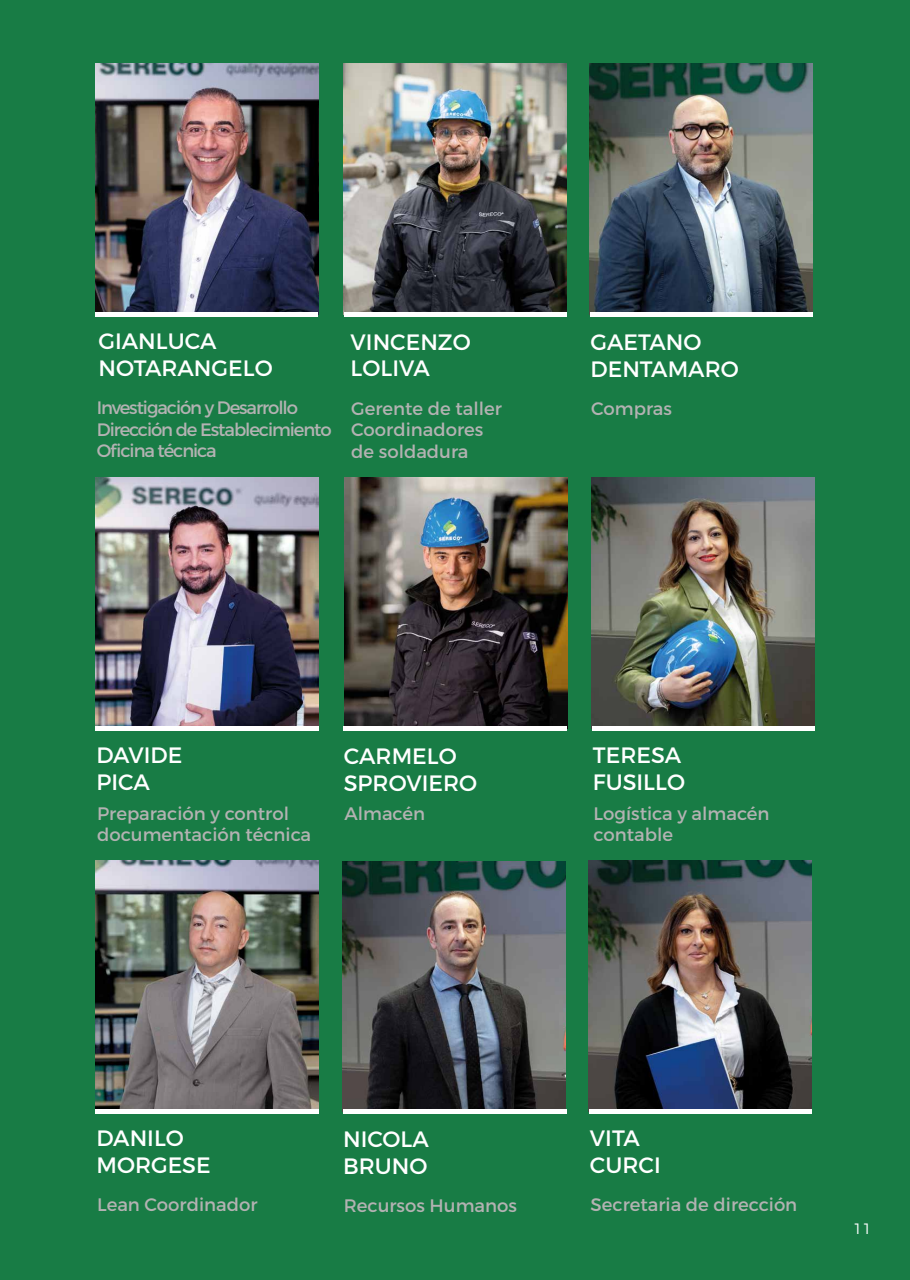
<style>
.page{position:relative;width:910px;height:1280px;background:#187c45}
.page>*{position:absolute;margin:0;border:0;box-sizing:border-box;transform-origin:0 0}
.t1{font:22.2px/26.7px "Montserrat";color:#fff}
.t2{font:18.15px/21.8px "Montserrat";color:#b3b2b2}
.t3{font:18px/21.6px "Montserrat";letter-spacing:-.06em;color:#b3b2b2}
.t4{font:300 15px "Montserrat";color:#fff}
</style>
<div class="page">
<img style="left:95px;top:64px;width:223px;height:249px">
<img style="left:590px;top:64px;width:222px;height:249px">
<hr style="left:95px;top:313px;width:223px;height:4px;background:#fff">
<img style="left:344px;top:64px;width:223px;height:249px">
<hr style="left:590px;top:313px;width:222px;height:4px;background:#fff">
<hr style="left:344px;top:313px;width:223px;height:4px;background:#fff">
<img style="left:344px;top:478px;width:223px;height:249px">
<img style="left:95px;top:477px;width:223px;height:249px">
<hr style="left:343px;top:727px;width:224px;height:4px;background:#fff">
<img style="left:343px;top:861px;width:223px;height:249px">
<hr style="left:343px;top:1110px;width:223px;height:4px;background:#fff">
<hr style="left:95px;top:726px;width:224px;height:4px;background:#fff">
<img style="left:589px;top:861px;width:223px;height:248px">
<hr style="left:589px;top:1109px;width:223px;height:4px;background:#fff">
<img style="left:592px;top:477px;width:223px;height:249px">
<hr style="left:592px;top:726px;width:223px;height:4px;background:#fff">
<img style="left:95px;top:861px;width:223px;height:248px">
<hr style="left:95px;top:1109px;width:224px;height:4px;background:#fff">
<p class="t1" style="left:98px;top:328px;width:176px">GIANLUCA<br>NOTARANGELO</p>
<p class="t3" style="left:97px;top:397px;width:236px">Investigación y Desarrollo<br>Dirección de Establecimiento<br>Oficina técnica</p>
<p class="t1" style="left:351px;top:328px;width:122px">VINCENZO<br>LOLIVA</p>
<p class="t2" style="left:351px;top:397px;width:152px">Gerente de taller<br>Coordinadores de soldadura</p>
<p class="t1" style="left:591px;top:328px;width:150px">GAETANO<br>DENTAMARO</p>
<p class="t2" style="left:591px;top:397px;width:82px">Compras</p>
<p class="t1" style="left:96px;top:742px;width:88px">DAVIDE<br>PICA</p>
<p class="t2" style="left:97px;top:802px;width:216px">Preparación y control documentación técnica</p>
<p class="t1" style="left:344px;top:743px;width:135px">CARMELO<br>SPROVIERO</p>
<p class="t2" style="left:344px;top:803px;width:82px">Almacén</p>
<p class="t1" style="left:593px;top:742px;width:94px">TERESA<br>FUSILLO</p>
<p class="t2" style="left:594px;top:802px;width:177px">Logística y almacén contable</p>
<p class="t1" style="left:96px;top:1125px;width:116px">DANILO<br>MORGESE</p>
<p class="t2" style="left:97px;top:1194px;width:162px">Lean Coordinador</p>
<p class="t1" style="left:343px;top:1126px;width:87px">NICOLA<br>BRUNO</p>
<p class="t2" style="left:344px;top:1195px;width:175px">Recursos Humanos</p>
<p class="t1" style="left:590px;top:1125px;width:72px">VITA<br>CURCI</p>
<p class="t2" style="left:591px;top:1194px;width:208px">Secretaria de dirección</p>
<p class="t4" style="left:853px;top:1220px;width:20px">11</p>
</div>
